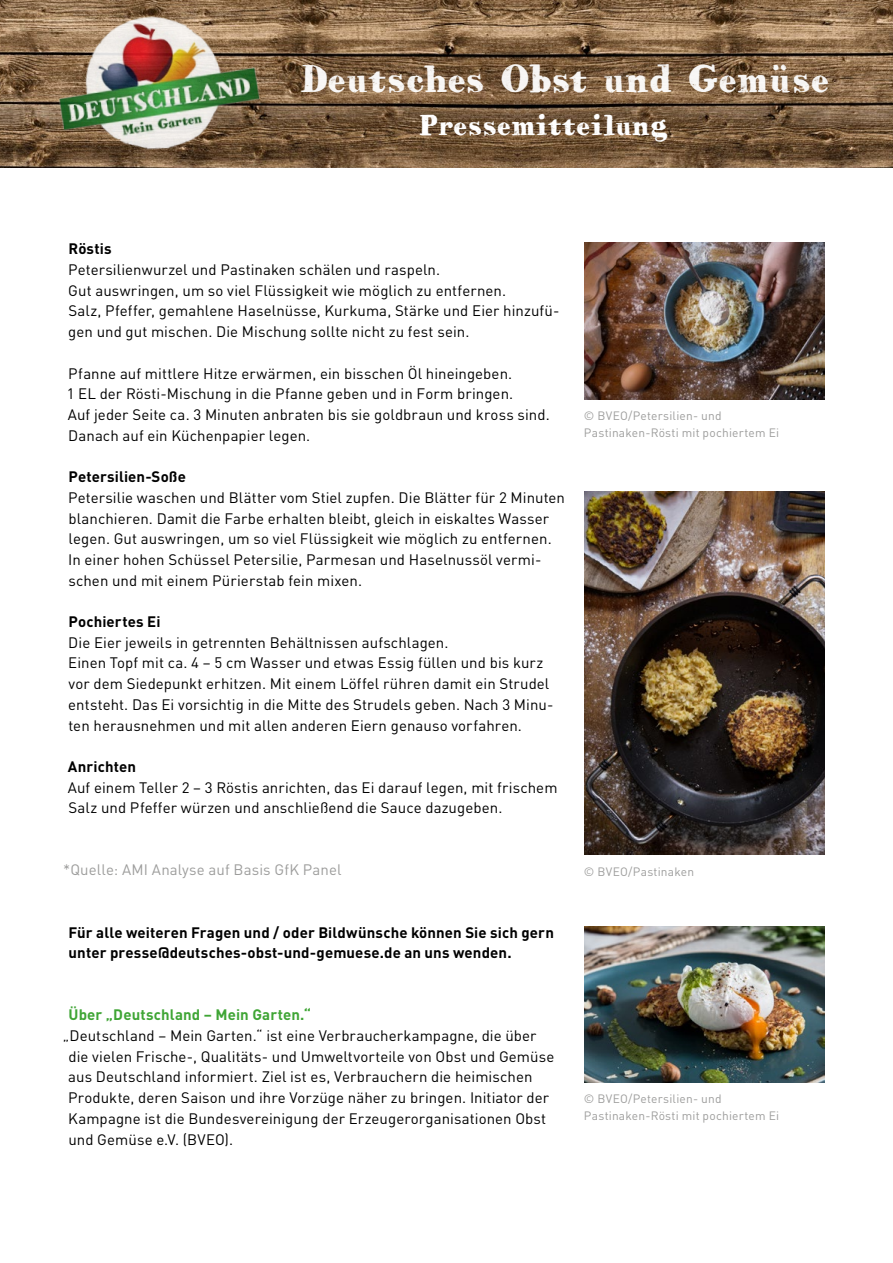
<style>
.page{position:relative;width:893px;height:1263px;background:#fff}
.page>*{position:absolute;margin:0;border:0;box-sizing:border-box;transform-origin:0 0}
.t1{font:500 31.5px "HVD Bodedo";color:#fff}
.t2{font:500 24px "HVD Bodedo";letter-spacing:-.005em;color:#fff}
.t3{font:15px/20.7px "DIN";letter-spacing:.005em;color:#000}
.t4{font:700 15px/20.7px "DIN";letter-spacing:.01em;color:#000}
.t5{font:15px "DIN";letter-spacing:.005em;color:#9d9d9c}
.t6{font:700 15px "DIN";letter-spacing:.01em;color:#3fa535}
.t7{font:12px/16.5px "DIN";letter-spacing:.015em;color:#9d9d9c}
</style>
<div class="page">
<img style="left:1px;top:0;width:517px;height:167px">
<img style="left:518px;top:0;width:374px;height:167px">
<img style="left:47px;top:0;width:223px;height:168px">
<img style="left:584px;top:926px;width:241px;height:156px">
<img style="left:584px;top:491px;width:240px;height:364px">
<img style="left:584px;top:243px;width:241px;height:156px">
<h1 class="t1" style="left:299px;top:55px;width:532px">Deutsches Obst und Gemüse</h1>
<h2 class="t2" style="left:419px;top:107px;width:251px">Pressemitteilung</h2>
<p class="t4" style="left:69px;top:238px;width:45px">Röstis</p>
<p class="t3" style="left:68px;top:259px;width:493px">Petersilienwurzel und Pastinaken schälen und raspeln.<br>Gut auswringen, um so viel Flüssigkeit wie möglich zu entfernen.<br>Salz, Pfeffer, gemahlene Haselnüsse, Kurkuma, Stärke und Eier hinzufü&shy;gen und gut mischen. Die Mischung sollte nicht zu fest sein.</p>
<p class="t3" style="left:67px;top:362px;width:485px">Pfanne auf mittlere Hitze erwärmen, ein bisschen Öl hineingeben.<br>1 EL der Rösti-Mischung in die Pfanne geben und in Form bringen.<br>Auf jeder Seite ca. 3 Minuten anbraten bis sie goldbraun und kross sind.<br>Danach auf ein Küchenpapier legen.</p>
<p class="t4" style="left:69px;top:466px;width:119px">Petersilien-Soße</p>
<p class="t3" style="left:68px;top:487px;width:498px">Petersilie waschen und Blätter vom Stiel zupfen. Die Blätter für 2 Minuten blanchieren. Damit die Farbe erhalten bleibt, gleich in eiskaltes Wasser legen. Gut auswringen, um so viel Flüssigkeit wie möglich zu entfernen.<br>In einer hohen Schüssel Petersilie, Parmesan und Haselnussöl vermi&shy;schen und mit einem Pürierstab fein mixen.</p>
<p class="t4" style="left:69px;top:611px;width:93px">Pochiertes Ei</p>
<p class="t3" style="left:68px;top:632px;width:487px">Die Eier jeweils in getrennten Behältnissen aufschlagen.<br>Einen Topf mit ca. 4 – 5 cm Wasser und etwas Essig füllen und bis kurz vor dem Siedepunkt erhitzen. Mit einem Löffel rühren damit ein Strudel entsteht. Das Ei vorsichtig in die Mitte des Strudels geben. Nach 3 Minu&shy;ten herausnehmen und mit allen anderen Eiern genauso vorfahren.</p>
<p class="t4" style="left:68px;top:755px;width:70px">Anrichten</p>
<p class="t3" style="left:68px;top:776px;width:491px">Auf einem Teller 2 – 3 Röstis anrichten, das Ei darauf legen, mit frischem<br>Salz und Pfeffer würzen und anschließend die Sauce dazugeben.</p>
<p class="t5" style="left:63px;top:861px;width:280px">*Quelle: AMI Analyse auf Basis GfK Panel</p>
<p class="t4" style="left:69px;top:921px;width:487px">Für alle weiteren Fragen und / oder Bildwünsche können Sie sich gern unter presse@deutsches-obst-und-gemuese.de an uns wenden.</p>
<p class="t6" style="left:69px;top:1005px;width:244px">Über „Deutschland – Mein Garten.“</p>
<p class="t3" style="left:68px;top:1025px;width:488px;text-indent:-5px">„Deutschland – Mein Garten.“ ist eine Verbraucherkampagne, die über die vielen Frische-, Qualitäts- und Umweltvorteile von Obst und Gemüse aus Deutschland informiert. Ziel ist es, Verbrauchern die heimischen Produkte, deren Saison und ihre Vorzüge näher zu bringen. Initiator der Kampagne ist die Bundesvereinigung der Erzeugerorganisationen Obst und Gemüse e.V. (BVEO).</p>
<p class="t7" style="left:584px;top:407px;width:197px">© BVEO/Petersilien- und<br>Pastinaken-Rösti mit pochiertem Ei</p>
<p class="t7" style="left:584px;top:863px;width:112px">© BVEO/Pastinaken</p>
<p class="t7" style="left:584px;top:1090px;width:197px">© BVEO/Petersilien- und<br>Pastinaken-Rösti mit pochiertem Ei</p>
</div>
